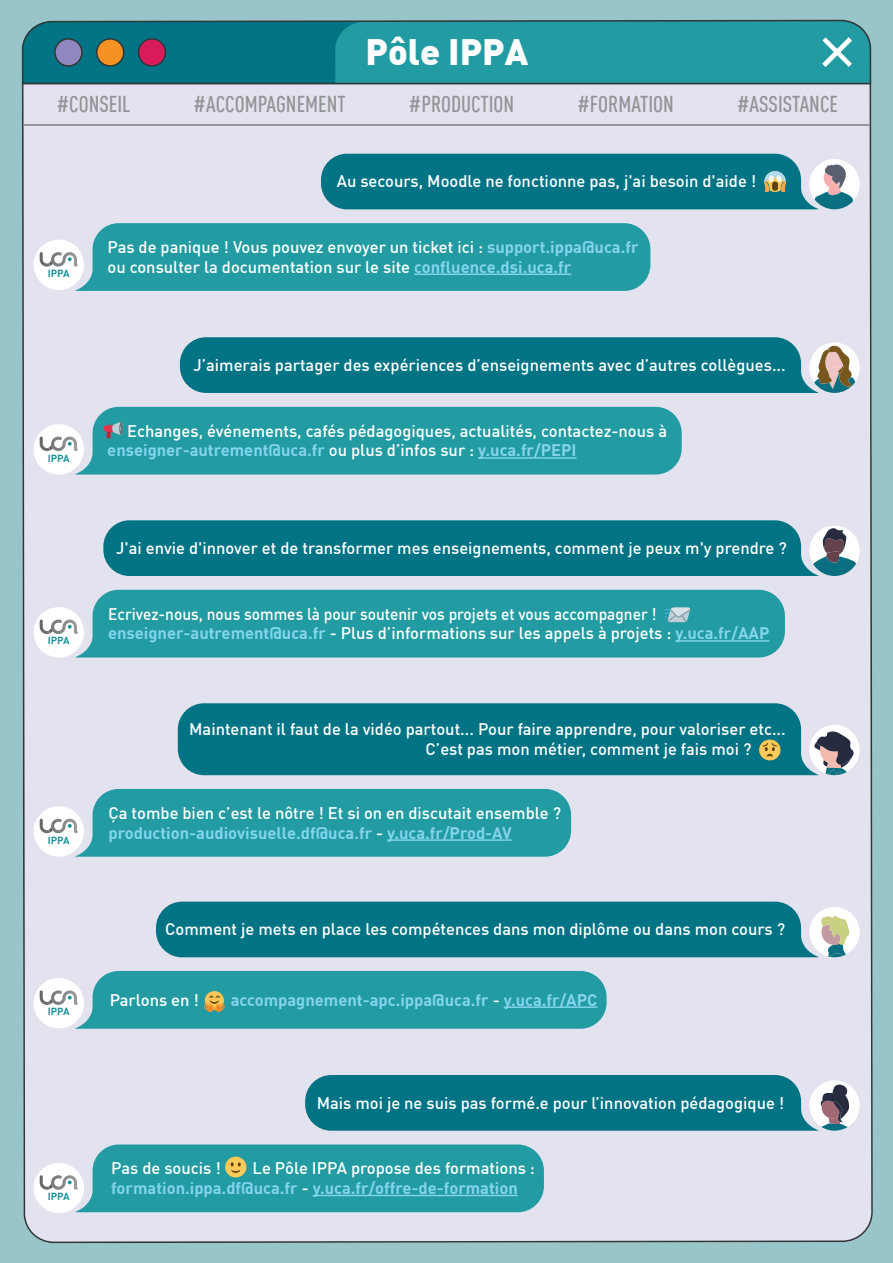
<style>
.page{position:relative;width:893px;height:1263px;background:#97c5c9}
.page>*{position:absolute;margin:0;border:0;box-sizing:border-box;transform-origin:0 0}
.t1{font:900 36px "DIN Alternate";color:#fff}
.t2{font:500 condensed 22.5px "DIN Offc";color:#929595}
.t3{font:500 16.5px/19.8px "DIN Offc";color:#fff}
.t4{font:500 16.5px/19.8px "DIN Offc";color:#fff;scale:.94 1}
.t5{font:700 16.5px/19.8px "DIN Offc";color:#84d4ef}
.t6{font:700 10.2px "DINOT";color:#1e939d}
.s1{font-weight:700;color:#84d4ef}
.s2{font-weight:500;color:#fff}
</style>
<div class="page">
<svg style="left:22px;top:20px;width:849px;height:63px;background:#077282"></svg>
<div style="left:22px;top:83px;width:851px;height:1160px;background:#e3e2ef"></div>
<svg style="left:54px;top:38px;width:29px;height:29px"></svg>
<svg style="left:96px;top:38px;width:28px;height:29px"></svg>
<svg style="left:138px;top:38px;width:28px;height:29px"></svg>
<svg style="left:335px;top:21px;width:535px;height:63px;background:#25999f"></svg>
<hr style="left:24px;top:124px;width:846px;height:2px;background:#929595">
<div style="left:809px;top:159px;width:51px;height:50px;background:#fff;border-radius:50%"></div>
<div style="left:809px;top:342px;width:51px;height:51px;background:#fff;border-radius:50%"></div>
<div style="left:809px;top:526px;width:51px;height:50px;background:#fff;border-radius:50%"></div>
<div style="left:809px;top:725px;width:51px;height:50px;background:#fff;border-radius:50%"></div>
<div style="left:34px;top:424px;width:50px;height:51px;background:#fff;border-radius:50%"></div>
<div style="left:34px;top:607px;width:50px;height:50px;background:#fff;border-radius:50%"></div>
<svg style="left:40px;top:619px;width:35px;height:15px"></svg>
<div style="left:34px;top:806px;width:50px;height:51px;background:#fff;border-radius:50%"></div>
<svg style="left:40px;top:789px;width:531px;height:68px;background:#38a4aa"></svg>
<div style="left:75px;top:590px;width:710px;height:67px;background:#229ca2"></div>
<div style="left:34px;top:240px;width:50px;height:50px;background:#fff;border-radius:50%"></div>
<svg style="left:40px;top:223px;width:610px;height:68px;background:#36a3a9"></svg>
<hr style="left:414px;top:274px;width:157px;height:1px;background:#84d4ef">
<div style="left:809px;top:907px;width:51px;height:50px;background:#fff;border-radius:50%"></div>
<div style="left:178px;top:703px;width:640px;height:72px;background:#007485"></div>
<div style="left:809px;top:1080px;width:51px;height:51px;background:#fff;border-radius:50%"></div>
<div style="left:34px;top:1163px;width:50px;height:50px;background:#fff;border-radius:50%"></div>
<div style="left:34px;top:978px;width:50px;height:50px;background:#fff;border-radius:50%"></div>
<hr style="left:675px;top:640px;width:94px;height:2px;background:#84d4ef">
<svg style="left:665px;top:607px;width:25px;height:15px"></svg>
<div style="left:759px;top:739px;width:21px;height:21px;background:#fec958;border-radius:50%"></div>
<svg style="left:763px;top:743px;width:14px;height:14px"></svg>
<hr style="left:387px;top:839px;width:125px;height:2px;background:#84d4ef">
<svg style="left:40px;top:1144px;width:504px;height:68px;background:#3da5ab"></svg>
<svg style="left:40px;top:407px;width:642px;height:68px;background:#35a3a9"></svg>
<svg style="left:40px;top:971px;width:567px;height:58px;background:#3aa4a9"></svg>
<svg style="left:305px;top:1075px;width:544px;height:56px;background:#147b8c"></svg>
<svg style="left:180px;top:337px;width:675px;height:56px;background:#127b8a"></svg>
<svg style="left:321px;top:154px;width:532px;height:55px;background:#177e8d"></svg>
<svg style="left:103px;top:520px;width:753px;height:56px;background:#0f7a8a"></svg>
<svg style="left:814px;top:731px;width:40px;height:44px"></svg>
<svg style="left:156px;top:902px;width:694px;height:55px;background:#107c8b"></svg>
<h1 class="t1" style="left:365px;top:28px;width:164px">Pôle IPPA</h1>
<h2 class="t2" style="left:57px;top:91px;width:75px">#CONSEIL</h2>
<h2 class="t2" style="left:194px;top:91px;width:154px">#ACCOMPAGNEMENT</h2>
<h2 class="t2" style="left:409px;top:91px;width:107px">#PRODUCTION</h2>
<h2 class="t2" style="left:577px;top:91px;width:98px">#FORMATION</h2>
<h2 class="t2" style="left:737px;top:91px;width:103px">#ASSISTANCE</h2>
<p class="t6" style="left:48px;top:266px;width:24px">IPPA</p>
<p class="t6" style="left:48px;top:451px;width:24px">IPPA</p>
<p class="t6" style="left:48px;top:634px;width:24px">IPPA</p>
<p class="t6" style="left:48px;top:833px;width:24px">IPPA</p>
<p class="t6" style="left:48px;top:1005px;width:24px">IPPA</p>
<p class="t6" style="left:48px;top:1189px;width:24px">IPPA</p>
<p class="t3" style="left:337px;top:171px;width:421px">Au secours, Moodle ne fonctionne pas, j'ai besoin d'aide !</p>
<p class="t3" style="left:107px;top:237px;width:533px">Pas de panique ! Vous pouvez envoyer un ticket ici : <span class="s1">support.ippa@uca.fr </span>ou consulter la documentation sur le site <span class="s1">confluence.dsi.uca.fr</span></p>
<p class="t3" style="left:193px;top:355px;width:594px">J’aimerais partager des expériences d’enseignements avec d’autres collègues...</p>
<p class="t3" style="left:107px;top:420px;width:561px;text-indent:20px">Echanges, événements, cafés pédagogiques, actualités, contactez-nous à <span class="s1">enseigner-autrement@uca.fr</span> ou plus d’infos sur : <span class="s1">y.uca.fr/PEPI</span></p>
<p class="t3" style="left:116px;top:538px;width:672px">J'ai envie d'innover et de transformer mes enseignements, comment je peux m'y prendre ?</p>
<p class="t4" style="left:108px;top:603px;width:705px">Ecrivez-nous, nous sommes là pour soutenir vos projets et vous accompagner ! <span class="s1">enseigner-autrement@uca.fr</span> - Plus d’informations sur les appels à projets : <span class="s1">y.uca.fr/AAP</span></p>
<p class="t3" style="left:426px;top:719px;width:362px;text-indent:-236px">Maintenant il faut de la vidéo partout... Pour faire apprendre, pour valoriser etc...<br>C’est pas mon métier, comment je fais moi ?</p>
<p class="t3" style="left:109px;top:802px;width:454px">Ça tombe bien c’est le nôtre ! Et si on en discutait ensemble ? <span class="s1">production-audiovisuelle.df@uca.fr</span> - <span class="s1">y.uca.fr/Prod-AV</span></p>
<p class="t3" style="left:165px;top:919px;width:621px">Comment je mets en place les compétences dans mon diplôme ou dans mon cours ?</p>
<p class="t3" style="left:110px;top:989px;width:91px">Parlons en !</p>
<p class="t5" style="left:231px;top:989px;width:368px">accompagnement-apc.ippa@uca.fr <span class="s2">-</span> y.uca.fr/APC</p>
<p class="t3" style="left:317px;top:1092px;width:469px">Mais moi je ne suis pas formé.e pour l’innovation pédagogique !</p>
<p class="t5" style="left:111px;top:1157px;width:425px;text-indent:141px"><span class="s2">Le Pôle IPPA propose des formations : </span>formation.ippa.df@uca.fr <span class="s2">-</span> y.uca.fr/offre-de-formation</p>
<p class="t3" style="left:111px;top:1158px;width:111px">Pas de soucis !</p>
</div>
